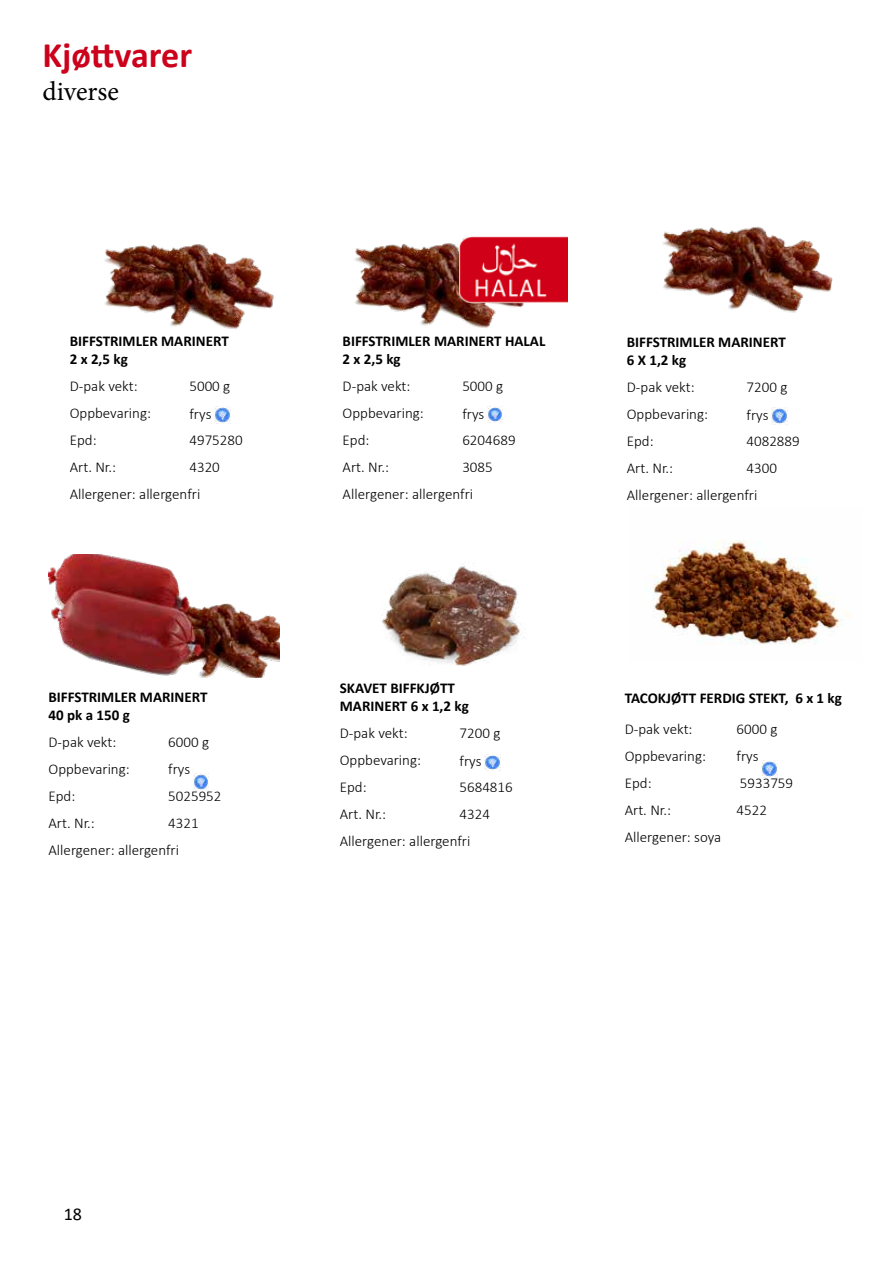
<style>
.page{position:relative;width:893px;height:1263px;background:#fff}
.page>*{position:absolute;margin:0;border:0;box-sizing:border-box;transform-origin:0 0}
.t1{font:700 36px "Calibri";color:#cc021c}
.t2{font:27px "Minion Pro";letter-spacing:-.005em;color:#000}
.t3{font:18px "Calibri";color:#000}
.t4{font:300 15px/27px "Calibri";color:#000}
.t5{font:700 15px/18px "Calibri";color:#000}
</style>
<div class="page">
<img style="left:663px;top:226px;width:170px;height:87px">
<img style="left:772px;top:408px;width:15px;height:16px">
<img style="left:104px;top:244px;width:170px;height:85px">
<img style="left:215px;top:407px;width:15px;height:16px">
<img style="left:48px;top:554px;width:232px;height:124px">
<img style="left:194px;top:774px;width:15px;height:16px">
<img style="left:652px;top:541px;width:199px;height:104px">
<img style="left:762px;top:761px;width:15px;height:16px">
<img style="left:488px;top:407px;width:15px;height:16px">
<img style="left:354px;top:236px;width:199px;height:92px">
<img style="left:381px;top:565px;width:139px;height:101px">
<img style="left:485px;top:754px;width:15px;height:16px">
<img style="left:459px;top:237px;width:108px;height:66px">
<h1 class="t1" style="left:43px;top:30px;width:151px">Kjøttvarer</h1>
<h2 class="t2" style="left:43px;top:73px;width:78px">diverse</h2>
<p class="t5" style="left:70px;top:332px;width:160px">BIFFSTRIMLER MARINERT<br>2 x 2,5 kg</p>
<p class="t4" style="left:70px;top:372px;width:69px">D-pak vekt:</p>
<p class="t4" style="left:189px;top:372px;width:42px">5000 g</p>
<p class="t4" style="left:70px;top:399px;width:83px">Oppbevaring:</p>
<p class="t4" style="left:189px;top:400px;width:23px">frys</p>
<p class="t4" style="left:70px;top:426px;width:28px">Epd:</p>
<p class="t4" style="left:189px;top:426px;width:55px">4975280</p>
<p class="t4" style="left:70px;top:453px;width:48px">Art. Nr.:</p>
<p class="t4" style="left:70px;top:453px;width:152px;text-indent:120px">4320<br>Allergener: allergenfri</p>
<p class="t5" style="left:49px;top:687px;width:160px">BIFFSTRIMLER MARINERT<br>40 pk a 150 g</p>
<p class="t4" style="left:49px;top:728px;width:69px">D-pak vekt:</p>
<p class="t4" style="left:168px;top:728px;width:42px">6000 g</p>
<p class="t4" style="left:49px;top:755px;width:83px">Oppbevaring:</p>
<p class="t4" style="left:168px;top:755px;width:23px">frys</p>
<p class="t4" style="left:49px;top:782px;width:28px">Epd:</p>
<p class="t4" style="left:168px;top:782px;width:55px">5025952</p>
<p class="t4" style="left:49px;top:809px;width:48px">Art. Nr.:</p>
<p class="t4" style="left:49px;top:809px;width:152px;text-indent:120px">4321<br>Allergener: allergenfri</p>
<p class="t5" style="left:343px;top:332px;width:204px">BIFFSTRIMLER MARINERT HALAL<br>2 x 2,5 kg</p>
<p class="t4" style="left:343px;top:372px;width:69px">D-pak vekt:</p>
<p class="t4" style="left:462px;top:372px;width:42px">5000 g</p>
<p class="t4" style="left:343px;top:399px;width:83px">Oppbevaring:</p>
<p class="t4" style="left:462px;top:400px;width:23px">frys</p>
<p class="t4" style="left:343px;top:426px;width:28px">Epd:</p>
<p class="t4" style="left:462px;top:426px;width:55px">6204689</p>
<p class="t4" style="left:343px;top:453px;width:48px">Art. Nr.:</p>
<p class="t4" style="left:343px;top:453px;width:152px;text-indent:120px">3085<br>Allergener: allergenfri</p>
<p class="t5" style="left:340px;top:679px;width:131px">SKAVET BIFFKJØTT<br>MARINERT 6 x 1,2 kg</p>
<p class="t4" style="left:340px;top:720px;width:69px">D-pak vekt:</p>
<p class="t4" style="left:459px;top:720px;width:42px">7200 g</p>
<p class="t4" style="left:340px;top:747px;width:83px">Oppbevaring:</p>
<p class="t4" style="left:459px;top:748px;width:23px">frys</p>
<p class="t4" style="left:340px;top:774px;width:28px">Epd:</p>
<p class="t4" style="left:459px;top:774px;width:55px">5684816</p>
<p class="t4" style="left:340px;top:801px;width:48px">Art. Nr.:</p>
<p class="t4" style="left:340px;top:801px;width:152px;text-indent:120px">4324<br>Allergener: allergenfri</p>
<p class="t5" style="left:627px;top:333px;width:160px">BIFFSTRIMLER MARINERT<br>6 X 1,2 kg</p>
<p class="t4" style="left:627px;top:373px;width:69px">D-pak vekt:</p>
<p class="t4" style="left:747px;top:373px;width:42px">7200 g</p>
<p class="t4" style="left:627px;top:400px;width:83px">Oppbevaring:</p>
<p class="t4" style="left:747px;top:401px;width:23px">frys</p>
<p class="t4" style="left:627px;top:427px;width:28px">Epd:</p>
<p class="t4" style="left:747px;top:427px;width:55px">4082889</p>
<p class="t4" style="left:627px;top:454px;width:48px">Art. Nr.:</p>
<p class="t4" style="left:627px;top:454px;width:152px;text-indent:120px">4300<br>Allergener: allergenfri</p>
<p class="t5" style="left:625px;top:689px;width:219px">TACOKJØTT FERDIG STEKT, 6 x 1 kg</p>
<p class="t4" style="left:625px;top:715px;width:69px">D-pak vekt:</p>
<p class="t4" style="left:736px;top:715px;width:42px">6000 g</p>
<p class="t4" style="left:625px;top:742px;width:83px">Oppbevaring:</p>
<p class="t4" style="left:736px;top:742px;width:23px">frys</p>
<p class="t4" style="left:625px;top:769px;width:28px">Epd:</p>
<p class="t4" style="left:740px;top:769px;width:55px">5933759</p>
<p class="t4" style="left:625px;top:796px;width:48px">Art. Nr.:</p>
<p class="t4" style="left:736px;top:796px;width:32px">4522</p>
<p class="t4" style="left:625px;top:823px;width:98px">Allergener: soya</p>
<p class="t3" style="left:64px;top:1201px;width:20px">18</p>
</div>
